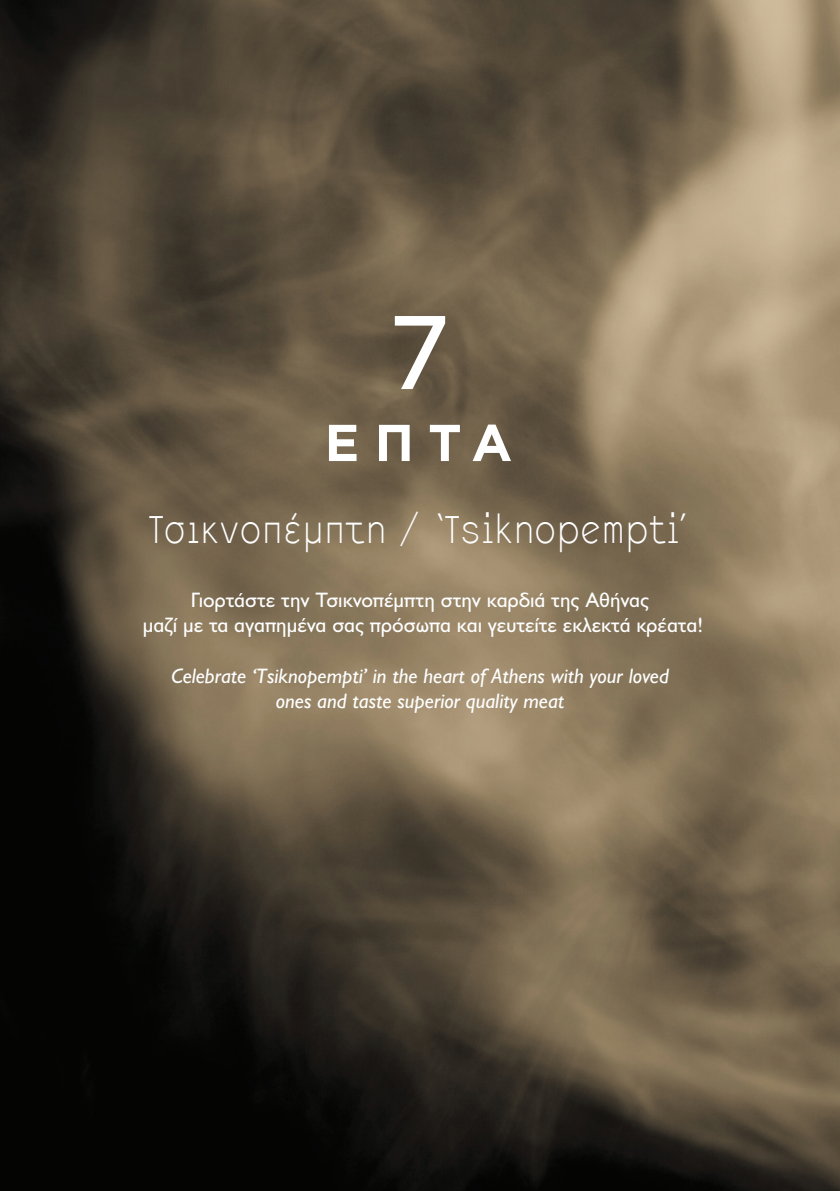
<style>
.page{position:relative;width:840px;height:1191px;background:#fff}
.page>*{position:absolute;margin:0;border:0;box-sizing:border-box;transform-origin:0 0}
.t1{font:42px "CF Sans";color:#fff}
.t2{font:21px/25.2px "Gill Sans Hel";color:#fff;text-align:center}
.t3{font:italic 21px/25.2px "Gill Sans Hel";color:#fff;text-align:center}
</style>
<div class="page">
<img style="left:0;top:0;width:839px;height:1191px">
<svg style="left:329px;top:425px;width:27px;height:36px"></svg>
<svg style="left:379px;top:425px;width:30px;height:36px"></svg>
<svg style="left:429px;top:425px;width:30px;height:36px"></svg>
<svg style="left:472px;top:424px;width:38px;height:37px"></svg>
<svg style="left:394px;top:316px;width:51px;height:73px"></svg>
<h1 class="t1" style="left:149px;top:509px;width:543px">Τσικνοπέμπτη / ‘Tsiknopempti’</h1>
<p class="t2" style="left:143px;top:588px;width:561px">Γιορτάστε την Τσικνοπέµπτη στην καρδιά της Αθήνας<br>µαζί µε τα αγαπηµένα σας πρόσωπα και γευτείτε εκλεκτά κρέατα!</p>
<p class="t3" style="left:171px;top:663px;width:499px">Celebrate ‘Tsiknopempti’ in the heart of Athens with your loved ones and taste superior quality meat</p>
</div>
